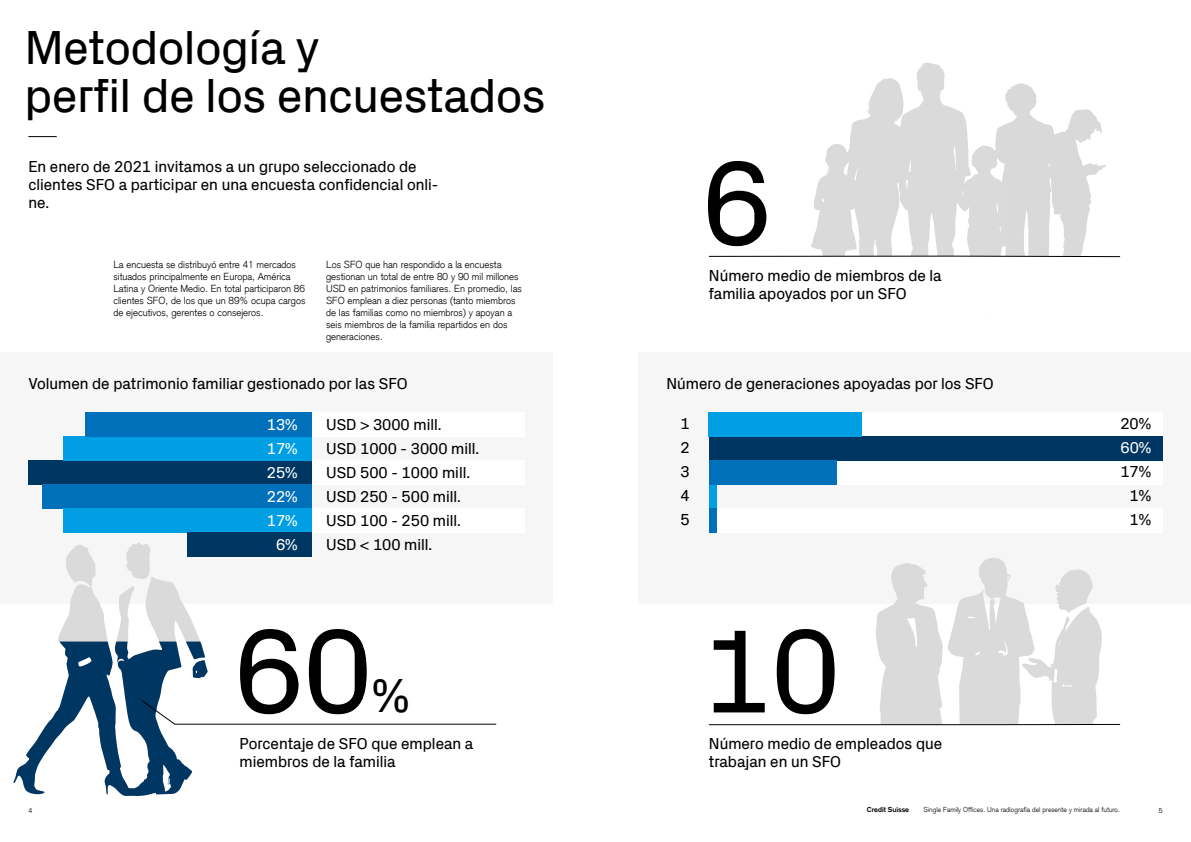
<style>
.page{position:relative;width:1191px;height:842px;background:#fff}
.page>*{position:absolute;margin:0;border:0;box-sizing:border-box;transform-origin:0 0}
.t1{font:120px "Credit Suisse Headline";color:#000}
.t2{font:48px/48px "Credit Suisse Headline";color:#000}
.t3{font:16px/18px "Credit Suisse Headline";color:#000}
.t4{font:16px/24.1px "Credit Suisse Headline";color:#fff}
.t5{font:300 10px/12px "Credit Suisse Type";color:#000}
.t6{font:300 7px "Credit Suisse Type";color:#000}
.t7{font:700 7px "Credit Suisse Type";color:#000}
</style>
<div class="page">
<div style="left:0;top:352px;width:553px;height:252px;background:#f6f6f6"></div>
<div style="left:638px;top:352px;width:553px;height:252px;background:#f6f6f6"></div>
<div style="left:804px;top:460px;width:358px;height:24px;background:#fff"></div>
<div style="left:804px;top:412px;width:358px;height:24px;background:#fff"></div>
<div style="left:714px;top:508px;width:448px;height:24px;background:#fff"></div>
<div style="left:312px;top:509px;width:212px;height:24px;background:#fff"></div>
<div style="left:312px;top:460px;width:212px;height:24px;background:#fff"></div>
<div style="left:312px;top:412px;width:212px;height:24px;background:#fff"></div>
<svg style="left:28px;top:136px;width:29px;height:1px"></svg>
<svg style="left:879px;top:62px;width:66px;height:21px"></svg>
<svg style="left:58px;top:544px;width:147px;height:97px"></svg>
<svg style="left:708px;top:83px;width:412px;height:175px"></svg>
<svg style="left:126px;top:542px;width:25px;height:37px"></svg>
<div style="left:28px;top:460px;width:284px;height:24px;background:#003662"></div>
<div style="left:42px;top:484px;width:270px;height:24px;background:#0070ba"></div>
<div style="left:64px;top:436px;width:248px;height:24px;background:#009fe3"></div>
<div style="left:64px;top:508px;width:248px;height:24px;background:#009fe3"></div>
<div style="left:85px;top:412px;width:227px;height:24px;background:#0070ba"></div>
<div style="left:188px;top:532px;width:124px;height:24px;background:#003662"></div>
<svg style="left:13px;top:641px;width:484px;height:155px"></svg>
<div style="left:709px;top:484px;width:7px;height:24px;background:#009fe3"></div>
<div style="left:709px;top:436px;width:453px;height:24px;background:#003662"></div>
<div style="left:709px;top:412px;width:153px;height:24px;background:#009fe3"></div>
<div style="left:709px;top:460px;width:127px;height:24px;background:#0070ba"></div>
<div style="left:709px;top:508px;width:7px;height:24px;background:#0070ba"></div>
<svg style="left:708px;top:558px;width:412px;height:167px"></svg>
<h1 class="t2" style="left:25px;top:21px;width:522px">Metodología y<br>perfil de los encuestados</h1>
<p class="t3" style="left:28px;top:157px;width:411px">En enero de 2021 invitamos a un grupo seleccionado de clientes SFO a participar en una encuesta confidencial onli&shy;ne.</p>
<p class="t5" style="left:113px;top:259px;width:184px">La encuesta se distribuyó entre 41 mercados</p>
<p class="t5" style="left:326px;top:259px;width:177px">Los SFO que han respondido a la encuesta</p>
<p class="t5" style="left:113px;top:271px;width:179px">situados principalmente en Europa, América</p>
<p class="t5" style="left:326px;top:271px;width:194px">gestionan un total de entre 80 y 90 mil millones</p>
<p class="t5" style="left:113px;top:283px;width:193px">Latina y Oriente Medio. En total participaron 86</p>
<p class="t5" style="left:326px;top:283px;width:197px">USD en patrimonios familiares. En promedio, las</p>
<p class="t5" style="left:113px;top:295px;width:194px">clientes SFO, de los que un 89% ocupa cargos</p>
<p class="t5" style="left:326px;top:295px;width:191px">SFO emplean a diez personas (tanto miembros</p>
<p class="t5" style="left:113px;top:307px;width:152px">de ejecutivos, gerentes o consejeros.</p>
<p class="t5" style="left:326px;top:307px;width:188px">de las familias como no miembros) y apoyan a</p>
<p class="t5" style="left:326px;top:319px;width:183px">seis miembros de la familia repartidos en dos generaciones.</p>
<p class="t3" style="left:28px;top:374px;width:381px">Volumen de patrimonio familiar gestionado por las SFO</p>
<p class="t3" style="left:326px;top:414px;width:117px">USD &gt; 3000 mill.</p>
<p class="t3" style="left:326px;top:436px;width:155px;line-height:23.8px">USD 1000 - 3000 mill.<br>USD 500 - 1000 mill.</p>
<p class="t3" style="left:326px;top:486px;width:136px">USD 250 - 500 mill.</p>
<p class="t3" style="left:326px;top:510px;width:136px">USD 100 - 250 mill.</p>
<p class="t3" style="left:326px;top:534px;width:108px">USD &lt; 100 mill.</p>
<p class="t4" style="left:267px;top:411px;width:32px">13%</p>
<p class="t4" style="left:267px;top:435px;width:32px">17%</p>
<p class="t4" style="left:267px;top:459px;width:32px">25%<br>22%</p>
<p class="t4" style="left:267px;top:507px;width:32px">17%</p>
<p class="t4" style="left:276px;top:531px;width:23px">6%</p>
<p class="t1" style="left:234px;top:585px;width:139px">60</p>
<p class="t2" style="left:372px;top:669px;width:39px">%</p>
<p class="t3" style="left:239px;top:734px;width:235px">Porcentaje de SFO que emplean a miembros de la familia</p>
<p class="t1" style="left:702px;top:117px;width:70px">6</p>
<p class="t3" style="left:709px;top:266px;width:234px">Número medio de miembros de la familia apoyados por un SFO</p>
<p class="t3" style="left:666px;top:374px;width:329px">Número de generaciones apoyadas por los SFO</p>
<p class="t3" style="left:680px;top:413px;width:11px">1</p>
<p class="t3" style="left:1120px;top:413px;width:32px">20%</p>
<p class="t3" style="left:680px;top:435px;width:11px;line-height:24.1px">2<br>3</p>
<p class="t4" style="left:1120px;top:435px;width:32px">60%</p>
<p class="t3" style="left:1120px;top:462px;width:32px">17%</p>
<p class="t3" style="left:680px;top:485px;width:11px">4</p>
<p class="t3" style="left:1129px;top:486px;width:23px">1%</p>
<p class="t3" style="left:680px;top:510px;width:11px">5</p>
<p class="t3" style="left:1129px;top:510px;width:23px">1%</p>
<p class="t1" style="left:702px;top:585px;width:139px">10</p>
<p class="t3" style="left:709px;top:734px;width:235px">Número medio de empleados que trabajan en un SFO</p>
<p class="t6" style="left:28px;top:806px;width:5px">4</p>
<p class="t7" style="left:867px;top:806px;width:44px">Credit Suisse</p>
<p class="t6" style="left:923px;top:806px;width:198px">Single Family Offices. Una radiografía del presente y mirada al futuro.</p>
<p class="t6" style="left:1158px;top:806px;width:5px">5</p>
</div>
